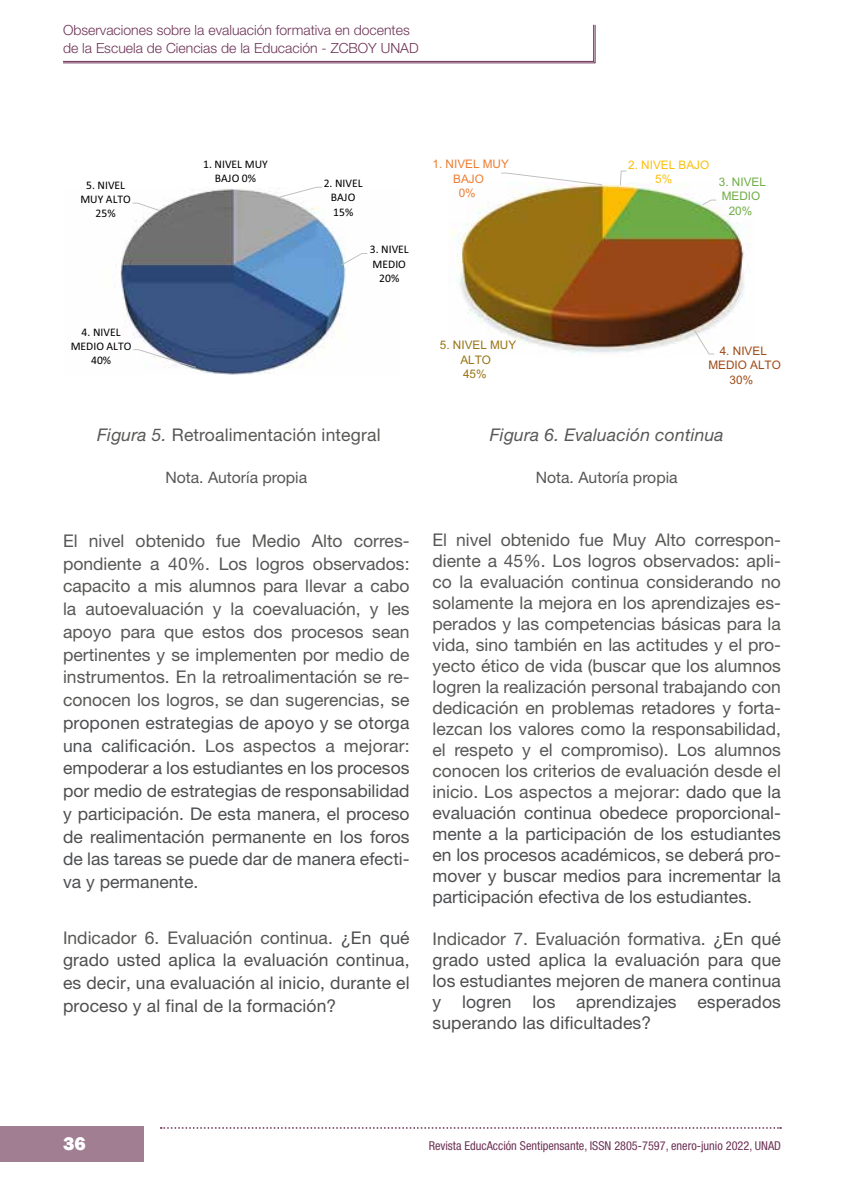
<style>
.page{position:relative;width:844px;height:1191px;background:#fff}
.page>*{position:absolute;margin:0;border:0;box-sizing:border-box;transform-origin:0 0}
.t1{font:800 19.25px "Franklin Gothic";color:#fff}
.t2{font:17.5px/21px "Helvetica Neue LT Std";color:#575756;text-align:justify}
.t3{font:17.5px/21px "Helvetica Neue LT Std";letter-spacing:.01em;color:#4d4e50;text-align:justify}
.t4{font:italic 17.5px "Helvetica Neue LT Std";letter-spacing:.01em;color:#575756}
.t5{font:15.75px "Helvetica Neue LT Std";color:#575756}
.t6{font:300 14px/17.5px "Helvetica Neue LT Std";color:#6e3357}
.t7{font:condensed 12.25px "Helvetica Neue LT Std";color:#6e3357}
.t8{font:11.72px/14.3px "Arial";color:#9e4a16;text-align:center}
.t9{font:11.72px/14.3px "Arial";color:#997414;text-align:center}
.t10{font:11.72px/14.3px "Arial";color:#ed7d31;text-align:center}
.t11{font:11.72px/14.3px "Arial";color:#70ad47;text-align:center}
.t12{font:11.72px/14.3px "Arial";color:#fcbf0b}
.t13{font:11.55px/14.2px "Calibri";color:#000;text-align:center}
.s1{font-style:italic}
.s2{color:#4d4e50}
.s3{color:#575756}
</style>
<div class="page">
<div style="left:0;top:1126px;width:143px;height:35px;background:#a27e93"></div>
<svg style="left:63px;top:25px;width:532px;height:38px"></svg>
<svg style="left:161px;top:1127px;width:619px;height:1px"></svg>
<img style="left:115px;top:189px;width:253px;height:186px">
<svg style="left:277px;top:187px;width:45px;height:11px"></svg>
<svg style="left:341px;top:253px;width:26px;height:12px"></svg>
<svg style="left:133px;top:349px;width:63px;height:19px"></svg>
<svg style="left:132px;top:203px;width:28px;height:8px"></svg>
<img style="left:451px;top:183px;width:297px;height:172px">
<svg style="left:501px;top:173px;width:101px;height:12px"></svg>
<svg style="left:619px;top:171px;width:7px;height:14px"></svg>
<svg style="left:702px;top:200px;width:14px;height:5px"></svg>
<svg style="left:693px;top:329px;width:21px;height:25px"></svg>
<p class="t6" style="left:63px;top:21px;width:357px">Observaciones sobre la evaluación formativa en docentes de la Escuela de Ciencias de la Educación - ZCBOY UNAD</p>
<p class="t13" style="left:80px;top:178px;width:52px">5. NIVEL<br>MUY ALTO<br>25%</p>
<p class="t13" style="left:203px;top:157px;width:66px">1. NIVEL MUY<br>BAJO 0%</p>
<p class="t13" style="left:323px;top:176px;width:40px">2. NIVEL<br>BAJO<br>15%</p>
<p class="t10" style="left:432px;top:157px;width:78px">1. NIVEL MUY<br>BAJO<br>0%</p>
<p class="t12" style="left:655px;top:157px;width:55px;text-indent:-27px">2. NIVEL BAJO<br>5%</p>
<p class="t11" style="left:718px;top:174px;width:49px">3. NIVEL<br>MEDIO<br>20%</p>
<p class="t13" style="left:370px;top:242px;width:40px">3. NIVEL<br>MEDIO<br>20%</p>
<p class="t13" style="left:71px;top:324px;width:62px">4. NIVEL<br>MEDIO ALTO<br>40%</p>
<p class="t9" style="left:439px;top:338px;width:78px">5. NIVEL MUY<br>ALTO<br>45%</p>
<p class="t8" style="left:708px;top:343px;width:74px">4. NIVEL<br>MEDIO ALTO<br>30%</p>
<p class="t2" style="left:97px;top:424px;width:285px"><span class="s1">Figura 5.</span> Retroalimentación integral</p>
<p class="t5" style="left:165px;top:468px;width:143px">Nota. Autoría propia</p>
<p class="t4" style="left:489px;top:424px;width:235px">Figura 6. Evaluación continua</p>
<p class="t5" style="left:535px;top:468px;width:143px">Nota. Autoría propia</p>
<p class="t2" style="left:63px;top:529px;width:348px;line-height:22.8px">El nivel obtenido fue Medio Alto corres&shy;pondiente a 40%. Los logros observados: capacito a mis alumnos para llevar a cabo la autoevaluación y la coevaluación, y les apoyo para que estos dos procesos sean pertinentes y se implementen por medio de instrumentos. En la retroalimentación se re&shy;conocen los logros, se dan sugerencias<span class="s2">, se proponen estrategias de apoyo y se otorga una calificación.</span> Los aspectos a mejorar: <span class="s2">empoderar a los estudiantes en los procesos por medio de estrategias de responsabilidad y participación. De esta manera, el proceso de realimentación permanente en los foros de las tareas se puede dar de manera efecti&shy;va y permanente.</span></p>
<p class="t3" style="left:63px;top:925px;width:348px;line-height:22.8px"><span class="s3">Indicador 6. Evaluación continua.</span> ¿En qué grado usted aplica la evaluación continua, es decir, una evaluación al inicio, durante el proceso y al final de la formación?</p>
<p class="t2" style="left:432px;top:529px;width:350px">El nivel obtenido fue Muy Alto correspon&shy;diente a 45%. Los logros observados: apli&shy;co la evaluación continua considerando no solamente la mejora en los aprendizajes es&shy;perados y las competencias básicas para la vida, sino también en las actitudes y el pro&shy;yecto ético de vida (buscar que los alumnos logren la realización personal trabajando con dedicación en problemas retadores y forta&shy;lezcan los valores como la responsabilidad, el respeto y el compromiso). Los alumnos conocen los criterios de evaluación desde el inicio. Los aspectos a mejorar: <span class="s2">dado que la evaluación continua obedece proporcional&shy;mente a la participación de los estudiantes en los procesos académicos, se deberá pro&shy;mover y buscar medios para incrementar la participación efectiva de los estudiantes.</span></p>
<p class="t3" style="left:432px;top:928px;width:350px"><span class="s3">Indicador 7. Evaluación formativa.</span> ¿En qué grado usted aplica la evaluación para que los estudiantes mejoren de manera continua y logren los aprendizajes esperados superando las dificultades?</p>
<p class="t1" style="left:63px;top:1131px;width:24px">36</p>
<p class="t7" style="left:428px;top:1139px;width:353px">Revista EducAcción Sentipensante, ISSN 2805-7597, enero-junio 2022, UNAD</p>
</div>
